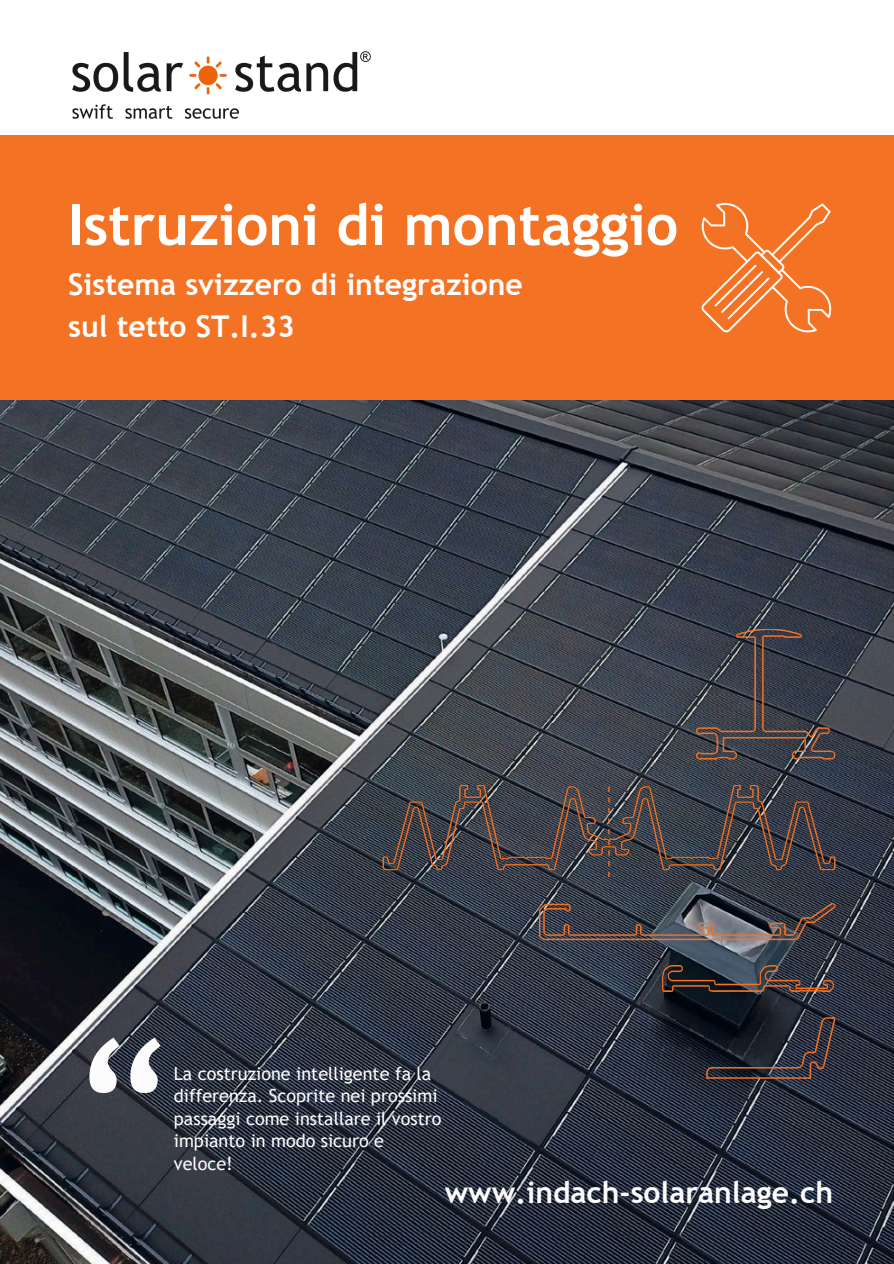
<style>
.page{position:relative;width:894px;height:1264px;background:#fff}
.page>*{position:absolute;margin:0;border:0;box-sizing:border-box;transform-origin:0 0}
.t1{font:700 57px "Trebuchet MS";color:#fff}
.t2{font:700 30px/41.7px "Trebuchet MS";color:#fff}
.t3{font:700 30px "Trebuchet MS";color:#fbfbfc}
.t4{font:18px/22.5px "Trebuchet MS";color:#fbfbfc}
</style>
<div class="page">
<img style="left:0;top:399px;width:893px;height:864px">
<svg style="left:538px;top:902px;width:297px;height:38px"></svg>
<img style="left:375px;top:777px;width:467px;height:107px">
<img style="left:660px;top:965px;width:175px;height:26px">
<svg style="left:695px;top:628px;width:106px;height:131px"></svg>
<svg style="left:706px;top:1017px;width:129px;height:61px"></svg>
<svg style="left:89px;top:1037px;width:71px;height:56px"></svg>
<div style="left:0;top:135px;width:893px;height:264px;background:#f47224"></div>
<svg style="left:701px;top:203px;width:130px;height:129px"></svg>
<img style="left:72px;top:51px;width:299px;height:68px">
<h1 class="t1" style="left:68px;top:189px;width:611px">Istruzioni di montaggio</h1>
<h2 class="t2" style="left:68px;top:263px;width:456px">Sistema svizzero di integrazione sul tetto ST.I.33</h2>
<p class="t4" style="left:174px;top:1062px;width:269px">La costruzione intelligente fa la differenza. Scoprite nei prossimi passaggi come installare il vostro impianto in modo sicuro e veloce!</p>
<h2 class="t3" style="left:444px;top:1173px;width:390px">www.indach-solaranlage.ch</h2>
</div>
